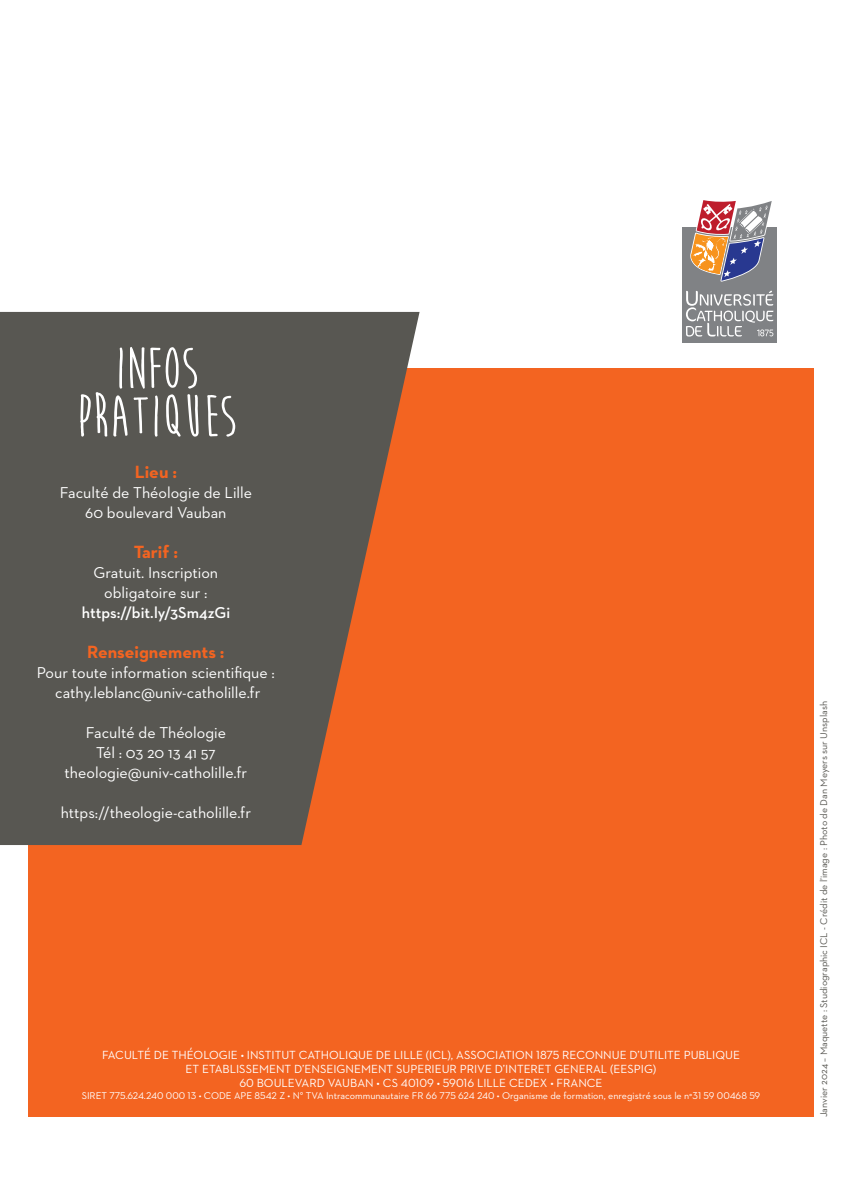
<style>
.page{position:relative;width:842px;height:1191px;background:#fff}
.page>*{position:absolute;margin:0;border:0;box-sizing:border-box;transform-origin:0 0}
.t1{font:700 60px/48px "Moon Flower";color:#fff;text-align:center}
.t2{font:700 18px "Neutraface 2 Text";color:#f36421}
.t3{font:16px/20px "Neutraface 2 Text";color:#fff;text-align:center}
.t4{font:600 16px "Neutraface 2 Text";color:#fff}
.t5{font:12px/14px "Neutraface 2 Text";color:#fff;text-align:center}
.t6{font:10px "Neutraface 2 Text";color:#fff}
.t7{font:10px "Neutraface 2 Text";color:#585752}
</style>
<div class="page">
<div style="left:682px;top:228px;width:95px;height:115px;background:#808285"></div>
<svg style="left:688px;top:200px;width:86px;height:82px"></svg>
<svg style="left:686px;top:291px;width:128px;height:78px"></svg>
<div style="left:28px;top:369px;width:786px;height:748px;background:#f36421"></div>
<svg style="left:0;top:312px;width:420px;height:533px;background:#6d584b"></svg>
<h1 class="t1" style="left:76px;top:345px;width:162px">INFOS<br>PRATIQUES</h1>
<p class="t2" style="left:135px;top:460px;width:44px">Lieu :</p>
<p class="t3" style="left:60px;top:482px;width:194px">Faculté de Théologie de Lille<br>60 boulevard Vauban</p>
<p class="t2" style="left:134px;top:540px;width:46px">Tarif :</p>
<p class="t3" style="left:94px;top:562px;width:126px">Gratuit. Inscription obligatoire sur :</p>
<p class="t4" style="left:82px;top:602px;width:150px">https://bit.ly/3Sm4zGi</p>
<p class="t2" style="left:87px;top:640px;width:139px">Renseignements :</p>
<p class="t3" style="left:37px;top:662px;width:239px">Pour toute information scientifique : cathy.leblanc@univ-catholille.fr</p>
<p class="t3" style="left:65px;top:722px;width:184px">Faculté de Théologie<br>Tél : 03 20 13 41 57 theologie@univ-catholille.fr</p>
<p class="t3" style="left:61px;top:802px;width:192px">https://theologie-catholille.fr</p>
<p class="t5" style="left:102px;top:1047px;width:639px">FACULTÉ DE THÉOLOGIE • INSTITUT CATHOLIQUE DE LILLE (ICL), ASSOCIATION 1875 RECONNUE D’UTILITE PUBLIQUE<br>ET ETABLISSEMENT D’ENSEIGNEMENT SUPERIEUR PRIVE D’INTERET GENERAL (EESPIG)<br>60 BOULEVARD VAUBAN • CS 40109 • 59016 LILLE CEDEX • FRANCE</p>
<p class="t6" style="left:82px;top:1089px;width:680px">SIRET 775.624.240 000 13 • CODE APE 8542 Z • N° TVA Intracommunautaire FR 66 775 624 240 • Organisme de formation, enregistré sous le n°31 59 00468 59</p>
<p class="t7" style="left:817px;top:1117px;width:418px;rotate:-90deg">Janvier 2024 – Maquette : Studiographic ICL - Crédit de l’image : Photo de Dan Meyers sur Unsplash</p>
</div>
